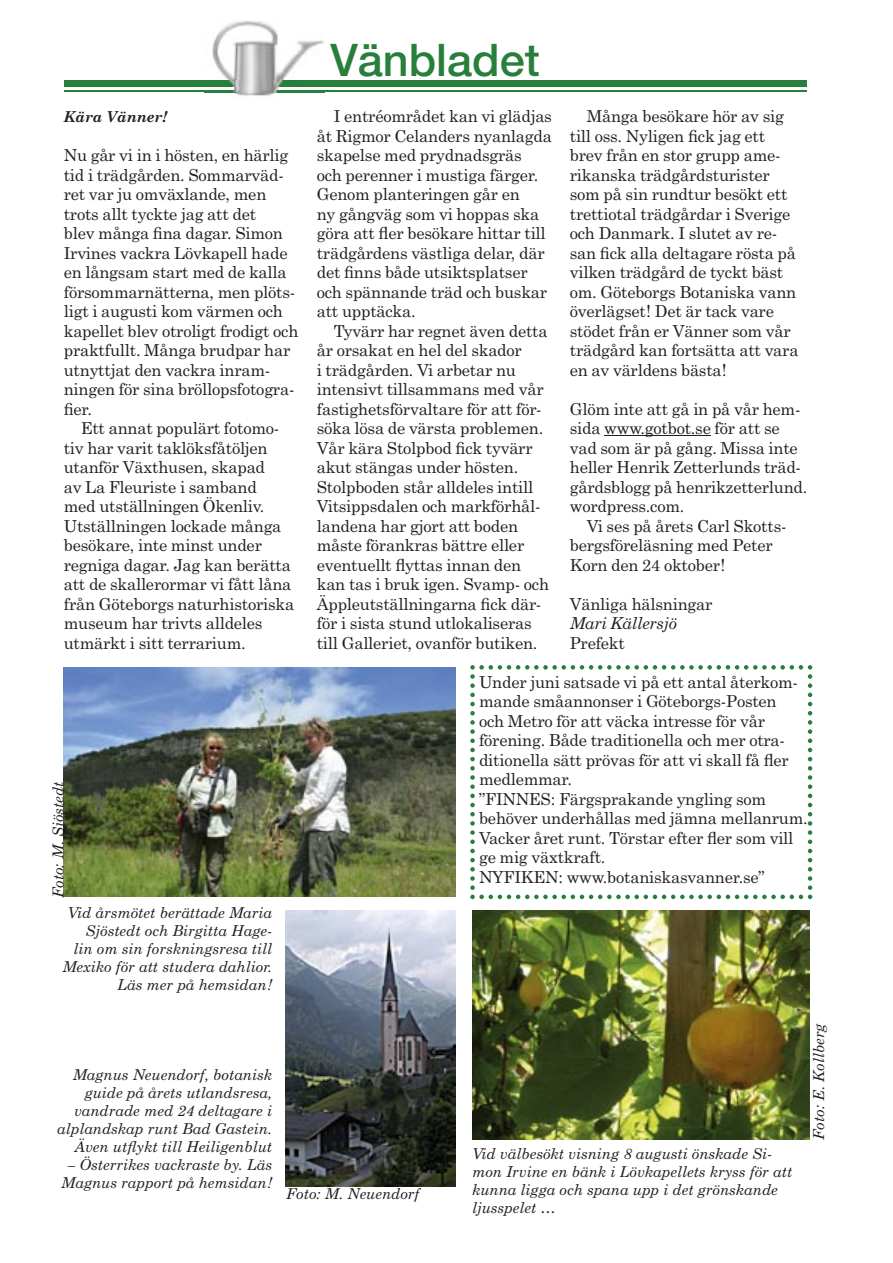
<style>
.page{position:relative;width:893px;height:1263px;background:#fff}
.page>*{position:absolute;margin:0;border:0;box-sizing:border-box;transform-origin:0 0}
.t1{font:500 45px "Helvetica Neue";color:#287f3c}
.t2{font:16.5px/19.5px "Century Schoolbook Std";letter-spacing:-.015em;color:#202024}
.t3{font:italic 16.5px "Century Schoolbook Std";letter-spacing:-.015em;color:#202024}
.t4{font:italic 15px/18px "Century Schoolbook Std";color:#202024;text-align:right}
.t5{font:italic 700 15px "Century Schoolbook Std";letter-spacing:-.015em;color:#202024}
</style>
<div class="page">
<div style="left:64px;top:80px;width:742px;height:6px;background:#287f3c"></div>
<hr style="left:64px;top:90px;width:742px;height:2px;background:#287f3c">
<img style="left:205px;top:21px;width:119px;height:75px">
<img style="left:205px;top:80px;width:119px;height:6px">
<hr style="left:604px;top:436px;width:107px;height:1px;background:#202024">
<img style="left:64px;top:668px;width:391px;height:229px">
<img style="left:285px;top:910px;width:170px;height:276px">
<img style="left:472px;top:910px;width:338px;height:229px">
<svg style="left:470px;top:665px;width:342px;height:234px"></svg>
<p class="t5" style="left:64px;top:107px;width:105px">Kära Vänner !</p>
<p class="t2" style="left:64px;top:145px;width:236px">Nu går vi in i hösten, en härlig tid i trädgården. Sommarväd&shy;ret var ju omväxlande, men trots allt tyckte jag att det<br>blev många fina dagar. Simon<br>Irvines vackra Lövkapell hade en långsam start med de kalla försommarnätterna, men plöts&shy;ligt i augusti kom värmen och kapellet blev otroligt frodigt och praktfullt. Många brudpar har utnyttjat den vackra inram&shy;ningen för sina bröllopsfotogra&shy;fier.</p>
<p class="t2" style="left:64px;top:418px;width:232px;text-indent:17px">Ett annat populärt fotomo&shy;tiv har varit taklöksfåtöljen utanför Växthusen, skapad<br>av La Fleuriste i samband<br>med utställningen Ökenliv.<br>Utställningen lockade många besökare, inte minst under regniga dagar. Jag kan berätta att de skallerormar vi fått låna från Göteborgs naturhistoriska museum har trivts alldeles utmärkt i sitt terrarium.</p>
<p class="t4" style="left:49px;top:898px;width:118px;rotate:-90deg">Foto: M. Sjöstedt</p>
<p class="t4" style="left:62px;top:903px;width:211px">Vid årsmötet berättade Maria<br>Sjöstedt och Birgitta Hage-<br>lin om sin forskningsresa till<br>Mexiko för att studera dahlior.<br>Läs mer på hemsidan !</p>
<h1 class="t1" style="left:330px;top:33px;width:211px">Vänbladet</h1>
<p class="t2" style="left:317px;top:106px;width:237px;text-indent:17px">I entréområdet kan vi glädjas åt Rigmor Celanders nyanlagda skapelse med prydnadsgräs<br>och perenner i mustiga färger.<br>Genom planteringen går en<br>ny gångväg som vi hoppas ska göra att fler besökare hittar till trädgårdens västliga delar, där det finns både utsiktsplatser och spännande träd och buskar att upptäcka.</p>
<p class="t2" style="left:317px;top:321px;width:234px;text-indent:17px">Tyvärr har regnet även detta år orsakat en hel del skador<br>i trädgården. Vi arbetar nu intensivt tillsammans med vår fastighetsförvaltare för att för&shy;söka lösa de värsta problemen.<br>Vår kära Stolpbod fick tyvärr akut stängas under hösten.<br>Stolpboden står alldeles intill<br>Vitsippsdalen och markförhål&shy;landena har gjort att boden måste förankras bättre eller eventuellt flyttas innan den kan tas i bruk igen. Svamp- och<br>Äppleutställningarna fick där&shy;för i sista stund utlokaliseras till Galleriet, ovanför butiken.</p>
<p class="t2" style="left:570px;top:106px;width:230px;text-indent:17px">Många besökare hör av sig till oss. Nyligen fick jag ett brev från en stor grupp ame&shy;rikanska trädgårdsturister som på sin rundtur besökt ett trettiotal trädgårdar i Sverige och Danmark. I slutet av re&shy;san fick alla deltagare rösta på vilken trädgård de tyckt bäst om. Göteborgs Botaniska vann överlägset ! Det är tack vare stödet från er Vänner som vår trädgård kan fortsätta att vara en av världens bästa !</p>
<p class="t2" style="left:570px;top:399px;width:239px">Glöm inte att gå in på vår hem&shy;sida www.gotbot.se för att se vad som är på gång. Missa inte heller Henrik Zetterlunds träd&shy;gårdsblogg på henrikzetterlund. wordpress.com.</p>
<p class="t2" style="left:570px;top:516px;width:218px;text-indent:17px">Vi ses på årets Carl Skotts&shy;bergsföreläsning med Peter<br>Korn den 24 oktober !</p>
<p class="t2" style="left:570px;top:594px;width:144px">Vänliga hälsningar</p>
<p class="t3" style="left:570px;top:613px;width:109px">Mari Källersjö</p>
<p class="t2" style="left:570px;top:633px;width:57px">Prefekt</p>
<p class="t2" style="left:479px;top:672px;width:330px">Under juni satsade vi på ett antal återkom&shy;mande småannonser i Göteborgs-Posten<br>och Metro för att väcka intresse för vår förening. Både traditionella och mer otra&shy;ditionella sätt prövas för att vi skall få fler medlemmar.<br>”FINNES: Färgsprakande yngling som behöver underhållas med jämna mellanrum.<br>Vacker året runt. Törstar efter fler som vill ge mig växtkraft.<br>NYFIKEN: www.botaniskasvanner.se”</p>
<p class="t4" style="left:57px;top:1065px;width:216px">Magnus Neuendorf, botanisk guide på årets utlandsresa, vandrade med 24 deltagare i alplandskap runt Bad Gastein.<br>Även utflykt till Heiligenblut</p>
<p class="t4" style="left:61px;top:1155px;width:212px;text-align:center">– Österrikes vackraste by. Läs<br>Magnus rapport på hemsidan !</p>
<p class="t4" style="left:472px;top:1144px;width:322px;text-align:left">Vid välbesökt visning 8 augusti önskade Si&shy;mon Irvine en bänk i Lövkapellets kryss för att kunna ligga och spana upp i det grönskande ljusspelet …</p>
<p class="t4" style="left:286px;top:1185px;width:135px">Foto: M. Neuendorf</p>
<p class="t4" style="left:809px;top:1140px;width:118px;rotate:-90deg">Foto: E. Kollberg</p>
</div>
